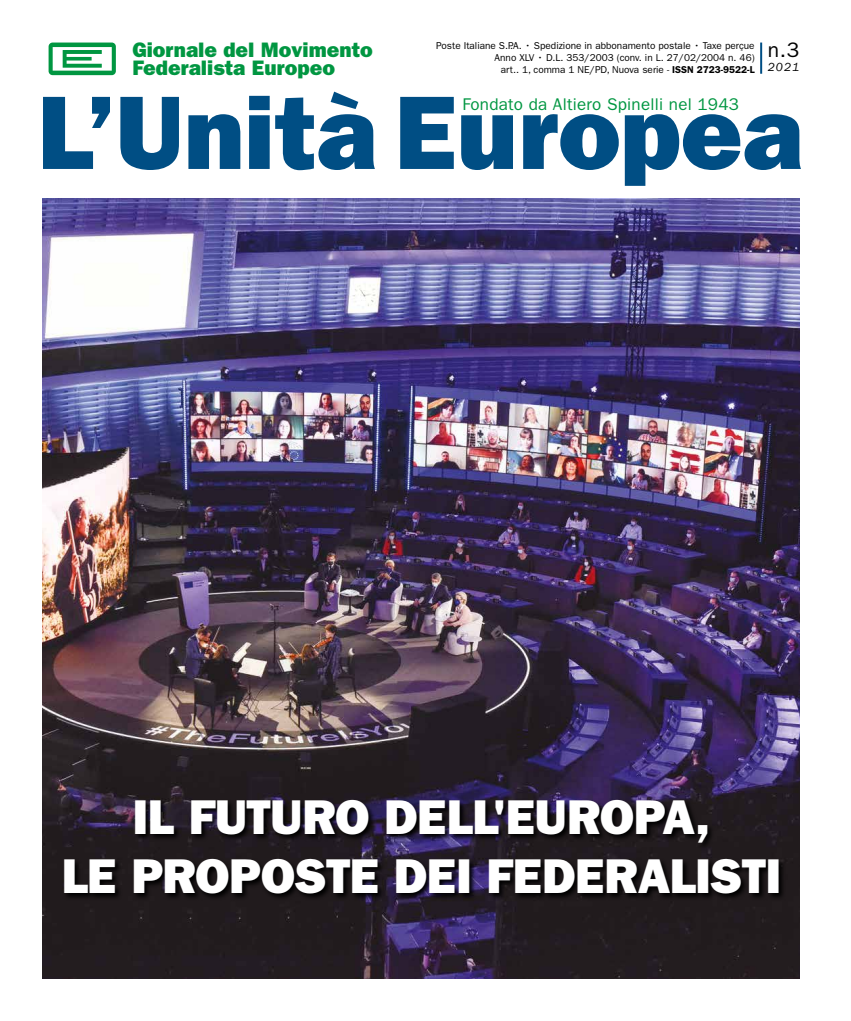
<style>
.page{position:relative;width:851px;height:1021px;background:#fff}
.page>*{position:absolute;margin:0;border:0;box-sizing:border-box;transform-origin:0 0}
.t1{font:105px "ITC Franklin Gothic Std Hvy";letter-spacing:-.005em;color:#004e84}
.t2{font:49px/58.8px "ITC Franklin Gothic Std Hvy";letter-spacing:-.01em;color:#fff;text-align:center}
.t3{font:21px/18.2px "ITC Franklin Gothic Std Hvy";color:#009641}
.t4{font:21px "ITC Franklin Gothic Std";color:#000}
.t5{font:17px "ITC Franklin Gothic Std";letter-spacing:.015em;color:#009641}
.t6{font:italic 12px "ITC Franklin Gothic Std";color:#000}
.t7{font:10px/12px "ITC Franklin Gothic Std";color:#000;text-align:right}
.s1{font-weight:600}
</style>
<div class="page">
<svg style="left:49px;top:43px;width:67px;height:32px"></svg>
<hr style="left:760px;top:43px;width:2px;height:31px;background:#004e84">
<img style="left:43px;top:198px;width:756px;height:780px">
<svg style="left:62px;top:798px;width:724px;height:103px;background:#18131b"></svg>
<h3 class="t3" style="left:132px;top:41px;width:242px">Giornale del Movimento<br>Federalista Europeo</h3>
<p class="t7" style="left:436px;top:40px;width:320px">Poste Italiane S.P.A. • Spedizione in abbonamento postale • Taxe perçue<br>Anno XLV • D.L. 353/2003 (conv. in L. 27/02/2004 n. 46)<br>art.. 1, comma 1 NE/PD, Nuova serie - <span class="s1">ISSN 2723-9522-L</span></p>
<h3 class="t4" style="left:767px;top:38px;width:33px">n.3</h3>
<p class="t6" style="left:767px;top:61px;width:33px">2021</p>
<h1 class="t1" style="left:37px;top:71px;width:767px">L’Unità Europea</h1>
<h3 class="t5" style="left:462px;top:94px;width:278px">Fondato da Altiero Spinelli nel 1943</h3>
<h2 class="t2" style="left:61px;top:788px;width:721px">IL FUTURO DELL'EUROPA,<br>LE PROPOSTE DEI FEDERALISTI</h2>
</div>
